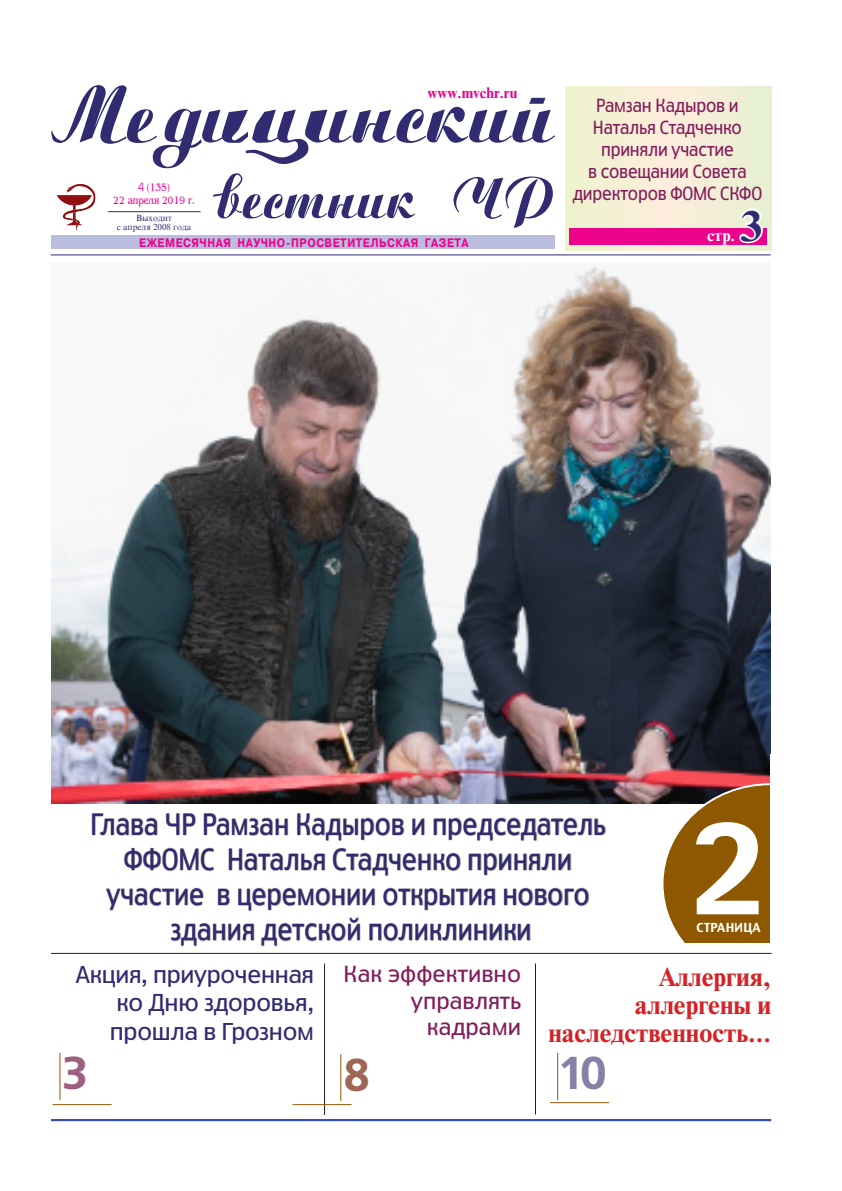
<style>
.page{position:relative;width:842px;height:1191px;background:#fff}
.page>*{position:absolute;margin:0;border:0;box-sizing:border-box;transform-origin:0 0}
.Текст_МЕДВЕСТ{font:500 123.4px "Truth CYR";color:#fff}
.Текст_МЕДВЕСТ-2{font:700 46px "Free Set C";color:#897ea6}
.Текст_МЕДВЕСТ-3{font:700 46px "Free Set C";color:#9f5d7f}
.Текст_МЕДВЕСТ-4{font:700 46px "Free Set C";color:#9e6654}
.Лид_Мед_Вест{font:700 44.1px "Times NR Cyr";color:#312b71}
.Стиль_абзаца_11{font:29px/34.8px "Truth CYR";color:#312b71;text-align:center;scale:.86 1}
.Заг_МЕД_ВЕСТ{font:700 26px/28px "Newton C";color:#d42226;text-align:right}
.Стиль_абзаца_11-2{font:23.1px/28.3px "Truth CYR";letter-spacing:-.01em;color:#312b71;text-align:justify}
.Стиль_абзаца_11-3{font:22px/26.4px "Truth CYR";color:#831c5c;text-align:right}
.Стиль_абзаца_11-4{font:18px/22px "Truth CYR";letter-spacing:-.01em;color:#831c5c;text-align:center;scale:.9 1}
.Лид_Мед_Вест-2{font:700 16.5px "Times NR Cyr";color:#fff}
.Лид_Мед_Вест-3{font:700 15.1px "Times NR Cyr";color:#ed028c}
.Текст_МЕДВЕСТ-5{font:500 12.4px "Truth CYR";letter-spacing:.02em;color:#fff}
.t1{font:700 12.2px "Pragmatica C";letter-spacing:.05em;color:#ed028c;scale:.86 1}
.t2{font:11.3px "Benguiat";color:#ed028c;scale:.8 1}
.Текст_МЕДВЕСТ-6{font:9px "Times NR Cyr";color:#312b71}
.s1{font-family:"Europe"}
</style>
<div class="page">
<img style="left:52px;top:264px;width:718px;height:539px">
<div style="left:565px;top:86px;width:206px;height:164px;background:#f4efd6"></div>
<hr style="left:51px;top:254px;width:720px;height:1px;background:#312b71">
<div style="left:51px;top:235px;width:504px;height:13px;background:#bbbdde"></div>
<svg style="left:51px;top:85px;width:504px;height:83px"></svg>
<svg style="left:213px;top:173px;width:340px;height:55px"></svg>
<img style="left:57px;top:184px;width:39px;height:47px">
<div style="left:569px;top:228px;width:197px;height:17px;background:#ed028c"></div>
<svg style="left:739px;top:205px;width:26px;height:41px"></svg>
<hr style="left:108px;top:211px;width:93px;height:1px;background:#312b71">
<svg style="left:662px;top:783px;width:108px;height:160px;background:#956620"></svg>
<div style="left:91px;top:812px;width:515px;height:134px;background:#231f20;opacity:.75"></div>
<hr style="left:51px;top:1119px;width:720px;height:2px;background:#3853a3">
<hr style="left:60px;top:1052px;width:1px;height:48px;background:#8e5800">
<hr style="left:341px;top:1054px;width:1px;height:47px;background:#8e5800">
<hr style="left:324px;top:963px;width:1px;height:151px;background:#231f20">
<hr style="left:535px;top:963px;width:1px;height:151px;background:#231f20">
<hr style="left:51px;top:953px;width:720px;height:1px;background:#231f20">
<hr style="left:557px;top:1052px;width:1px;height:48px;background:#8e5800">
<hr style="left:550px;top:1102px;width:59px;height:1px;background:#8e5800">
<hr style="left:53px;top:1104px;width:59px;height:1px;background:#8e5800">
<hr style="left:293px;top:1104px;width:59px;height:1px;background:#8e5800">
<p class="t2" style="left:138px;top:181px;width:41px"><span class="s1">4</span> (135)</p>
<p class="t2" style="left:113px;top:195px;width:104px">22 апреля 2019 г.</p>
<p class="Текст_МЕДВЕСТ-6" style="left:136px;top:213px;width:38px">Выходит</p>
<p class="Текст_МЕДВЕСТ-6" style="left:117px;top:222px;width:76px">с апреля 2008 года</p>
<p class="Лид_Мед_Вест-3" style="left:427px;top:84px;width:91px">www.mvchr.ru</p>
<p class="t1" style="left:139px;top:236px;width:385px">ЕЖЕМЕСЯЧНАЯ НАУЧНО-ПРОСВЕТИТЕЛЬСКАЯ ГАЗЕТА</p>
<p class="Стиль_абзаца_11-4" style="left:593px;top:94px;width:167px">Рамзан Кадыров и<br>Наталья Стадченко приняли участие</p>
<p class="Стиль_абзаца_11-4" style="left:573px;top:160px;width:212px">в совещании Совета директоров ФОМС СКФО</p>
<p class="Лид_Мед_Вест" style="left:740px;top:202px;width:24px">3</p>
<p class="Лид_Мед_Вест-2" style="left:707px;top:226px;width:30px">стр.</p>
<p class="Стиль_абзаца_11" style="left:91px;top:807px;width:600px">Глава ЧР Рамзан Кадыров и председатель<br>ФФОМС Наталья Стадченко приняли</p>
<p class="Стиль_абзаца_11" style="left:107px;top:877px;width:563px">участие в церемонии открытия нового</p>
<p class="Стиль_абзаца_11" style="left:171px;top:912px;width:421px">здания детской поликлиники</p>
<p class="Стиль_абзаца_11-2" style="left:110px;top:960px;width:206px;text-indent:-34px">Акция, приуроченная ко Дню здоровья, прошла в Грозном</p>
<p class="Текст_МЕДВЕСТ-3" style="left:62px;top:1047px;width:28px">3</p>
<p class="Текст_МЕДВЕСТ-4" style="left:343px;top:1048px;width:29px">8</p>
<p class="Текст_МЕДВЕСТ" style="left:692px;top:796px;width:73px">2</p>
<p class="Текст_МЕДВЕСТ-5" style="left:696px;top:920px;width:66px">СТРАНИЦА</p>
<p class="Стиль_абзаца_11-3" style="left:344px;top:961px;width:179px">Как эффективно</p>
<p class="Стиль_абзаца_11-3" style="left:411px;top:987px;width:112px">управлять кадрами</p>
<p class="Заг_МЕД_ВЕСТ" style="left:548px;top:963px;width:224px">Аллергия, аллергены и наследственность…</p>
<p class="Текст_МЕДВЕСТ-2" style="left:560px;top:1047px;width:49px">10</p>
</div>
